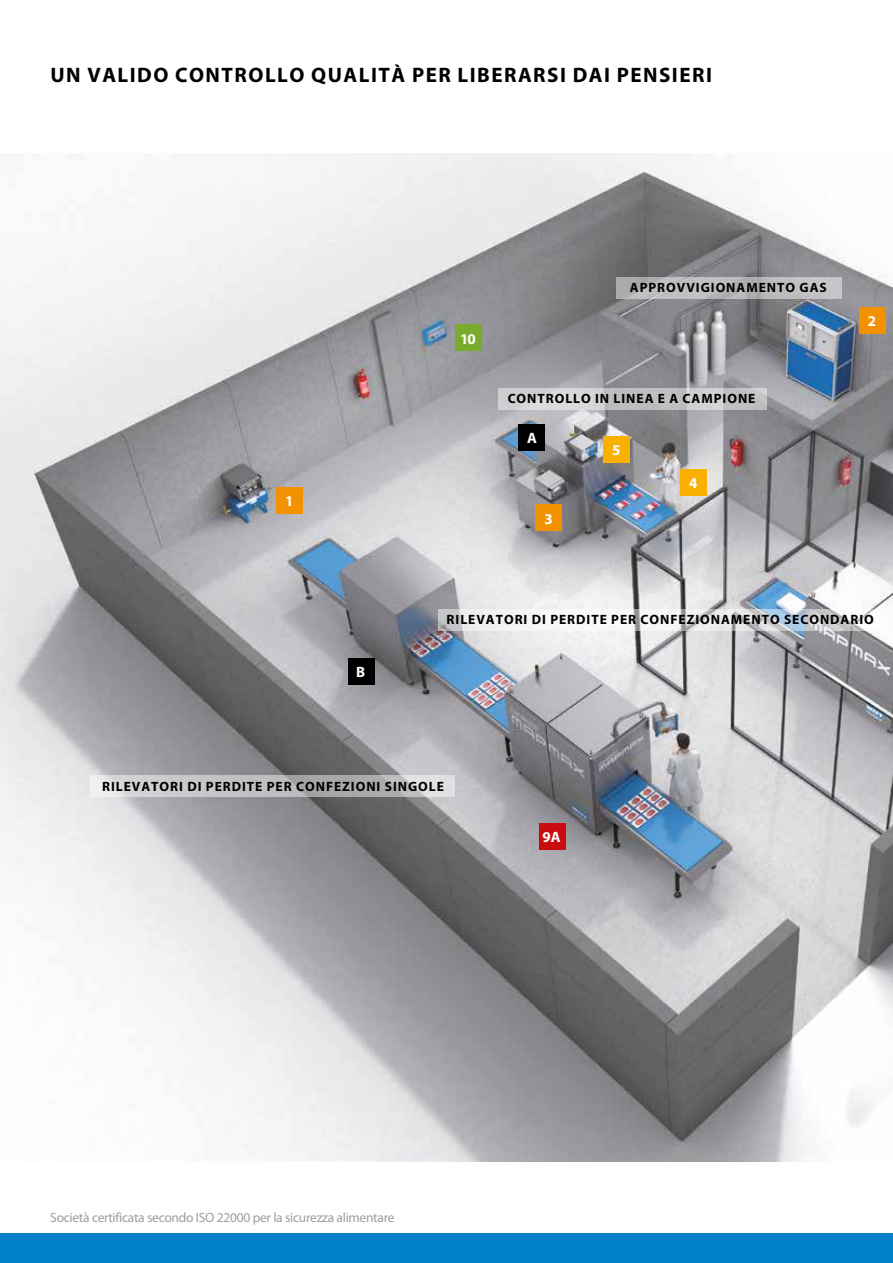
<style>
.page{position:relative;width:893px;height:1263px;background:#fff}
.page>*{position:absolute;margin:0;border:0;box-sizing:border-box;transform-origin:0 0}
.t1{font:700 21px "Myriad Pro";letter-spacing:.07em;color:#000}
.t2{font:700 15px "Myriad Pro";color:#fff}
.t3{font:700 13.5px "Myriad Pro";letter-spacing:.07em;color:#000}
.t4{font:13.5px "Myriad Pro";letter-spacing:-.02em;color:#9d9d9c}
</style>
<div class="page">
<div style="left:0;top:1234px;width:893px;height:29px;background:#0081c9"></div>
<img style="left:0;top:154px;width:893px;height:1008px">
<div style="left:348px;top:658px;width:26px;height:26px;background:#000"></div>
<div style="left:455px;top:325px;width:26px;height:26px;background:#79ac2c"></div>
<div style="left:276px;top:487px;width:27px;height:27px;background:#f39200"></div>
<svg style="left:90px;top:775px;width:365px;height:22px"></svg>
<div style="left:519px;top:425px;width:26px;height:26px;background:#000"></div>
<div style="left:539px;top:823px;width:26px;height:27px;background:#c90c0f"></div>
<div style="left:680px;top:469px;width:27px;height:26px;background:#f9b000"></div>
<div style="left:603px;top:436px;width:27px;height:26px;background:#f9b000"></div>
<div style="left:536px;top:505px;width:26px;height:26px;background:#f39200"></div>
<div style="left:859px;top:307px;width:26px;height:26px;background:#f39200"></div>
<svg style="left:617px;top:277px;width:225px;height:22px;fill:#bfbec1"></svg>
<svg style="left:438px;top:609px;width:446px;height:22px;fill:#f1f1f2"></svg>
<svg style="left:498px;top:388px;width:269px;height:22px"></svg>
<h1 class="t1" style="left:50px;top:61px;width:663px">UN VALIDO CONTROLLO QUALITÀ PER LIBERARSI DAI PENSIERI</h1>
<p class="t2" style="left:285px;top:491px;width:10px">1</p>
<p class="t2" style="left:356px;top:662px;width:11px">B</p>
<p class="t2" style="left:460px;top:329px;width:17px">10</p>
<p class="t3" style="left:630px;top:279px;width:198px">APPROVVIGIONAMENTO GAS</p>
<p class="t3" style="left:508px;top:390px;width:249px">CONTROLLO IN LINEA E A CAMPIONE</p>
<p class="t2" style="left:527px;top:428px;width:11px">A</p>
<p class="t2" style="left:545px;top:509px;width:10px">3</p>
<p class="t2" style="left:612px;top:440px;width:10px">5</p>
<p class="t2" style="left:689px;top:473px;width:10px">4</p>
<p class="t2" style="left:868px;top:311px;width:10px">2</p>
<p class="t3" style="left:447px;top:611px;width:429px">RILEVATORI DI PERDITE PER CONFEZIONAMENTO SECONDARIO</p>
<p class="t3" style="left:102px;top:777px;width:343px">RILEVATORI DI PERDITE PER CONFEZIONI SINGOLE</p>
<p class="t2" style="left:543px;top:827px;width:20px">9A</p>
<p class="t4" style="left:50px;top:1209px;width:346px">Società certificata secondo ISO 22000 per la sicurezza alimentare</p>
</div>
